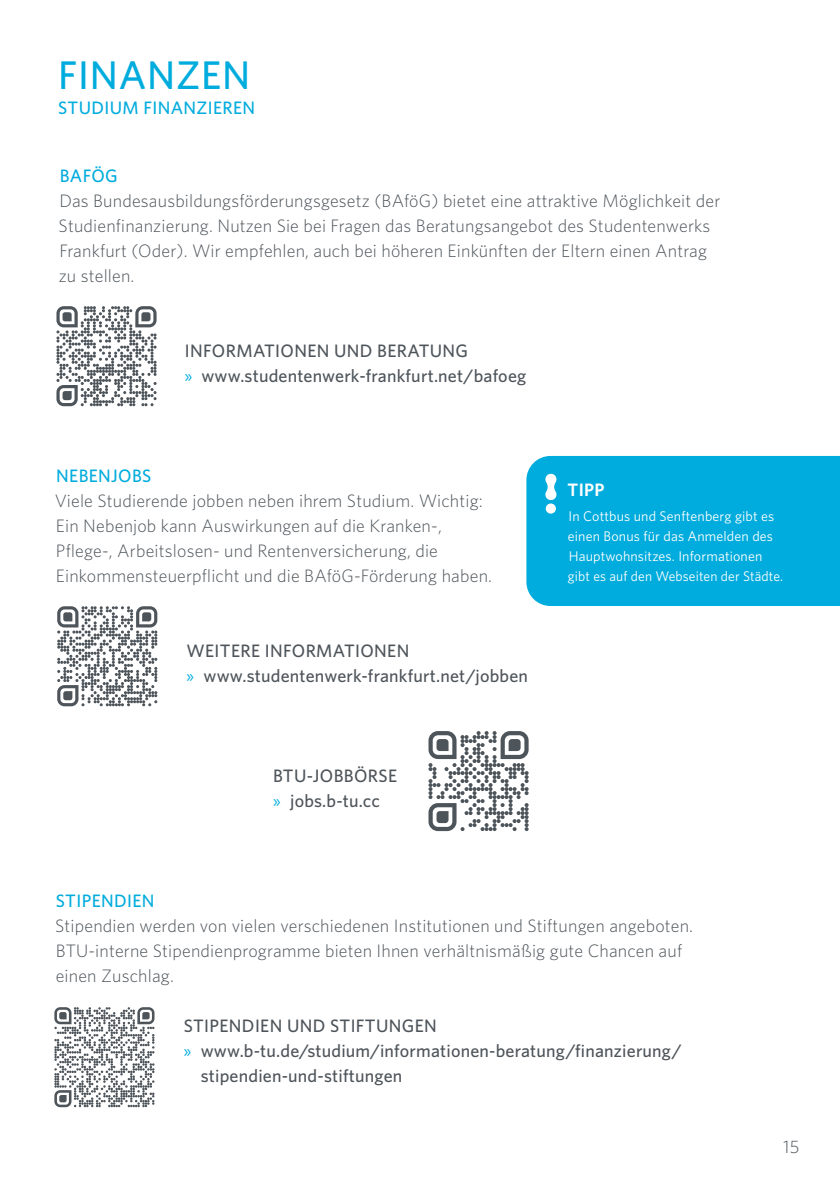
<style>
.page{position:relative;width:840px;height:1191px;background:#fff}
.page>*{position:absolute;margin:0;border:0;box-sizing:border-box;transform-origin:0 0}
.t1{font:500 40px "Whitney";letter-spacing:.02em;color:#00acdd}
.t2{font:300 18px/25px "Whitney";letter-spacing:.01em;color:#4d545a}
.t3{font:500 18px/25px "Whitney";letter-spacing:.01em;color:#4d545a}
.t4{font:500 18px "Whitney";letter-spacing:.02em;color:#00acdd}
.t5{font:600 18px "Whitney";color:#fff}
.t6{font:14px/20px "Whitney";letter-spacing:.01em;color:#fff}
.s1{font-family:"Myriad Pro";font-weight:400;color:#00acdd}
</style>
<div class="page">
<svg style="left:56px;top:306px;width:100px;height:100px"></svg>
<svg style="left:54px;top:1007px;width:100px;height:100px"></svg>
<svg style="left:57px;top:606px;width:100px;height:100px"></svg>
<svg style="left:428px;top:731px;width:100px;height:100px"></svg>
<div style="left:526px;top:456px;width:313px;height:150px;background:#00acdd"></div>
<svg style="left:544px;top:473px;width:12px;height:27px"></svg>
<div style="left:545px;top:503px;width:10px;height:10px;background:#fff;border-radius:50%"></div>
<h1 class="t1" style="left:58px;top:48px;width:193px">FINANZEN</h1>
<p class="t4" style="left:58px;top:96px;width:198px">STUDIUM FINANZIEREN</p>
<p class="t4" style="left:60px;top:164px;width:59px">BAFÖG</p>
<p class="t2" style="left:59px;top:187px;width:662px">Das Bundesausbildungsförderungsgesetz (BAföG) bietet eine attraktive Möglichkeit der Studienfinanzierung. Nutzen Sie bei Fragen das Beratungsangebot des Studentenwerks Frankfurt (Oder). Wir empfehlen, auch bei höheren Einkünften der Eltern einen Antrag zu stellen.</p>
<p class="t3" style="left:185px;top:338px;width:342px">INFORMATIONEN UND BERATUNG<br><span class="s1">»</span> www.studentenwerk-frankfurt.net/bafoeg</p>
<p class="t4" style="left:56px;top:464px;width:97px">NEBENJOBS</p>
<p class="t2" style="left:55px;top:487px;width:438px">Viele Studierende jobben neben ihrem Studium. Wichtig:<br>Ein Nebenjob kann Auswirkungen auf die Kranken-, Pflege-, Arbeitslosen- und Rentenversicherung, die Einkommensteuerpflicht und die BAföG-Förderung haben.</p>
<p class="t3" style="left:186px;top:638px;width:343px">WEITERE INFORMATIONEN<br><span class="s1">»</span> www.studentenwerk-frankfurt.net/jobben</p>
<p class="t3" style="left:273px;top:763px;width:125px">BTU-JOBBÖRSE <span class="s1">»</span> jobs.b-tu.cc</p>
<p class="t5" style="left:567px;top:477px;width:39px">TIPP</p>
<p class="t6" style="left:567px;top:505px;width:217px">In Cottbus und Senftenberg gibt es einen Bonus für das Anmelden des Hauptwohnsitzes. Informationen gibt es auf den Webseiten der Städte.</p>
<p class="t4" style="left:56px;top:889px;width:100px">STIPENDIEN</p>
<p class="t2" style="left:55px;top:912px;width:639px">Stipendien werden von vielen verschiedenen Institutionen und Stiftungen angeboten.<br>BTU-interne Stipendienprogramme bieten Ihnen verhältnismäßig gute Chancen auf einen Zuschlag.</p>
<p class="t3" style="left:184px;top:1013px;width:254px">STIPENDIEN UND STIFTUNGEN</p>
<p class="t3" style="left:184px;top:1038px;width:499px"><span class="s1">»</span> www.b-tu.de/studium/informationen-beratung/finanzierung/</p>
<p class="t3" style="left:201px;top:1063px;width:203px">stipendien-und-stiftungen</p>
<p class="t2" style="left:782px;top:1133px;width:18px">15</p>
</div>
